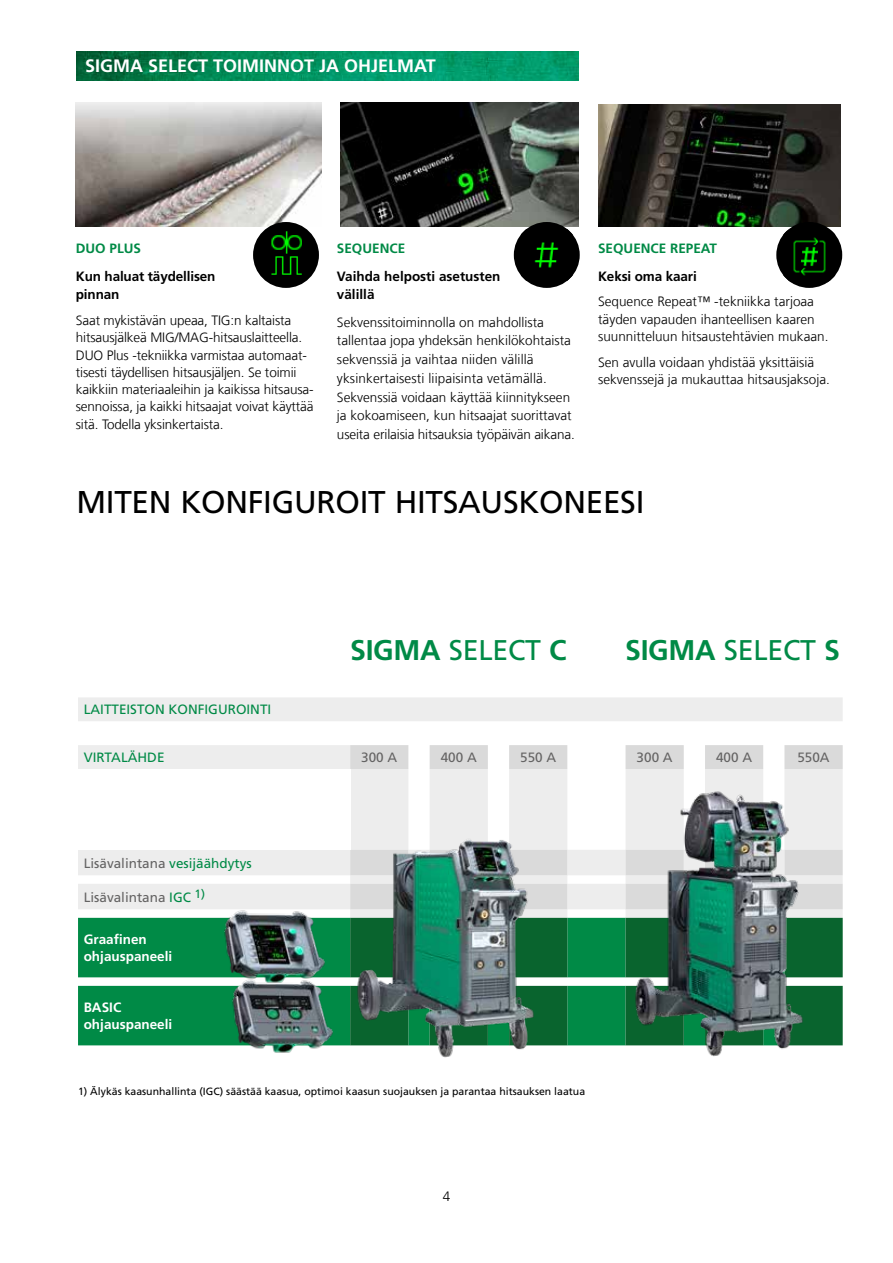
<style>
.page{position:relative;width:893px;height:1263px;background:#fff}
.page>*{position:absolute;margin:0;border:0;box-sizing:border-box;transform-origin:0 0}
.t1{font:31.5px "Frutiger LT Pro";letter-spacing:-.01em;color:#000}
.t2{font:700 28.5px "Frutiger LT Pro";letter-spacing:-.01em;color:#008a46}
.t3{font:700 18px "Frutiger LT Pro";color:#fff}
.t4{font:300 13.5px/17.2px "Frutiger LT Com";color:#000}
.t5{font:700 13.5px/18.8px "Frutiger LT Pro";letter-spacing:-.01em;color:#000}
.t6{font:13.5px "Frutiger LT Pro";color:#646363}
.t7{font:700 13.5px/17.2px "Frutiger LT Pro";color:#fff}
.t8{font:13.5px "Frutiger LT Pro";color:#008a46}
.t9{font:700 13.5px "Frutiger LT Pro";color:#008a46}
.t10{font:10.5px "Frutiger LT Pro";color:#000}
.s1{font-weight:400}
.s2{color:#008a46}
</style>
<div class="page">
<img style="left:77px;top:51px;width:502px;height:30px">
<svg style="left:78px;top:697px;width:765px;height:221px;fill:#ededed"></svg>
<svg style="left:350px;top:745px;width:493px;height:164px"></svg>
<div style="left:78px;top:769px;width:272px;height:81px;background:#fff"></div>
<svg style="left:78px;top:918px;width:272px;height:127px;background:#109151"></svg>
<svg style="left:350px;top:918px;width:493px;height:127px;background:#177e47"></svg>
<img style="left:631px;top:787px;width:176px;height:270px">
<img style="left:354px;top:788px;width:184px;height:270px">
<img style="left:224px;top:973px;width:113px;height:80px">
<img style="left:216px;top:903px;width:113px;height:84px">
<img style="left:76px;top:103px;width:245px;height:123px">
<img style="left:253px;top:222px;width:66px;height:66px;border-radius:33px">
<img style="left:341px;top:102px;width:238px;height:124px">
<img style="left:598px;top:104px;width:243px;height:122px">
<div style="left:776px;top:222px;width:66px;height:66px;background:#000;border-radius:50%"></div>
<img style="left:783px;top:231px;width:52px;height:51px">
<div style="left:514px;top:222px;width:66px;height:66px;background:#000;border-radius:50%"></div>
<img style="left:521px;top:229px;width:52px;height:52px">
<h3 class="t3" style="left:85px;top:55px;width:352px">SIGMA SELECT TOIMINNOT JA OHJELMAT</h3>
<p class="t9" style="left:76px;top:241px;width:67px">DUO PLUS</p>
<p class="t5" style="left:76px;top:267px;width:141px">Kun haluat täydellisen pinnan</p>
<p class="t4" style="left:76px;top:312px;width:239px">Saat mykistävän upeaa, TIG:n kaltaista hitsausjälkeä MIG/MAG-hitsauslaitteella.<br>DUO Plus -tekniikka varmistaa automaat&shy;tisesti täydellisen hitsausjäljen. Se toimii kaikkiin materiaaleihin ja kaikissa hitsausa&shy;sennoissa, ja kaikki hitsaajat voivat käyttää sitä. Todella yksinkertaista.</p>
<p class="t9" style="left:337px;top:241px;width:70px">SEQUENCE</p>
<p class="t5" style="left:337px;top:267px;width:165px">Vaihda helposti asetusten välillä</p>
<p class="t4" style="left:337px;top:313px;width:239px;line-height:18.8px">Sekvenssitoiminnolla on mahdollista tallentaa jopa yhdeksän henkilökohtaista sekvenssiä ja vaihtaa niiden välillä yksinkertaisesti liipaisinta vetämällä.<br>Sekvenssiä voidaan käyttää kiinnitykseen ja kokoamiseen, kun hitsaajat suorittavat useita erilaisia hitsauksia työpäivän aikana.</p>
<p class="t9" style="left:598px;top:241px;width:120px">SEQUENCE REPEAT</p>
<p class="t5" style="left:598px;top:267px;width:100px">Keksi oma kaari</p>
<p class="t4" style="left:598px;top:293px;width:232px">Sequence Repeat™ -tekniikka tarjoaa täyden vapauden ihanteellisen kaaren suunnitteluun hitsaustehtävien mukaan.</p>
<p class="t4" style="left:598px;top:353px;width:233px">Sen avulla voidaan yhdistää yksittäisiä sekvenssejä ja mukauttaa hitsausjaksoja.</p>
<h1 class="t1" style="left:77px;top:483px;width:569px">MITEN KONFIGUROIT HITSAUSKONEESI</h1>
<h2 class="t2" style="left:350px;top:633px;width:218px">SIGMA <span class="s1">SELECT</span> C</h2>
<h2 class="t2" style="left:625px;top:633px;width:216px">SIGMA <span class="s1">SELECT</span> S</h2>
<p class="t8" style="left:84px;top:702px;width:189px">LAITTEISTON KONFIGUROINTI</p>
<p class="t8" style="left:84px;top:749px;width:82px">VIRTALÄHDE</p>
<p class="t6" style="left:361px;top:749px;width:38px">300 A</p>
<p class="t6" style="left:441px;top:749px;width:38px">400 A</p>
<p class="t6" style="left:520px;top:749px;width:38px">550 A</p>
<p class="t6" style="left:637px;top:749px;width:38px">300 A</p>
<p class="t6" style="left:716px;top:749px;width:38px">400 A</p>
<p class="t6" style="left:797px;top:749px;width:34px">550A</p>
<p class="t6" style="left:84px;top:855px;width:170px">Lisävalintana <span class="s2">vesijäähdytys</span></p>
<p class="t6" style="left:84px;top:889px;width:123px">Lisävalintana <span class="s2">IGC</span> <sup>1)</sup></p>
<p class="t7" style="left:84px;top:931px;width:90px">Graafinen ohjauspaneeli</p>
<p class="t7" style="left:84px;top:999px;width:90px">BASIC ohjauspaneeli</p>
<p class="t10" style="left:78px;top:1085px;width:509px">1) Älykäs kaasunhallinta (IGC) säästää kaasua, optimoi kaasun suojauksen ja parantaa hitsauksen laatua</p>
<p class="t4" style="left:443px;top:1187px;width:9px">4</p>
</div>
